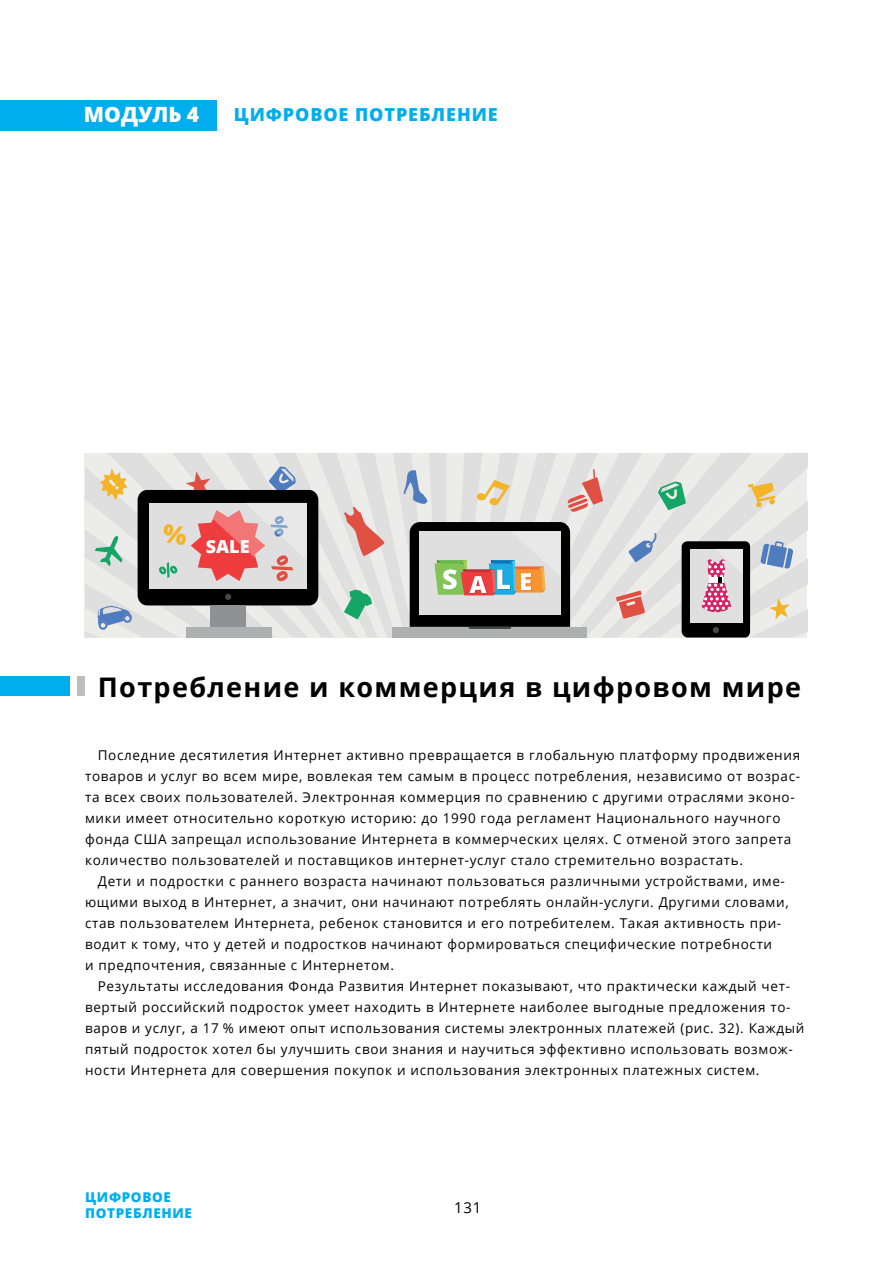
<style>
.page{position:relative;width:893px;height:1263px;background:#fff}
.page>*{position:absolute;margin:0;border:0;box-sizing:border-box;transform-origin:0 0}
.t1{font:700 27px "Open Sans";letter-spacing:.05em;color:#000}
.t2{font:800 21px "Open Sans";color:#fffdf9}
.t3{font:800 18px "Open Sans";letter-spacing:.05em;color:#00aeef}
.t4{font:800 18px "Open Sans";color:#fff}
.t5{font:15px "Open Sans";color:#000}
.t6{font:13.5px/21px "Open Sans";letter-spacing:.05em;color:#000}
.t7{font:800 13.5px/16.2px "Open Sans";letter-spacing:.05em;color:#00aeef}
</style>
<div class="page">
<div style="left:0;top:100px;width:217px;height:31px;background:#00aeef"></div>
<div style="left:0;top:676px;width:69px;height:20px;background:#00aeef"></div>
<div style="left:78px;top:676px;width:7px;height:20px;background:#bdbebf"></div>
<svg style="left:85px;top:453px;width:723px;height:184px;background:#c3bebb"></svg>
<h2 class="t2" style="left:84px;top:99px;width:117px">модуль 4</h2>
<h3 class="t3" style="left:234px;top:101px;width:265px">цифровое потребление</h3>
<h3 class="t4" style="left:206px;top:533px;width:45px">SALE</h3>
<h1 class="t1" style="left:98px;top:668px;width:705px">Потребление и коммерция в цифровом мире</h1>
<p class="t6" style="left:85px;top:744px;width:717px;text-indent:13px">Последние десятилетия Интернет активно превращается в глобальную платформу продвижения товаров и услуг во всем мире, вовлекая тем самым в процесс потребления, независимо от возрас&shy;та всех своих пользователей. Электронная коммерция по сравнению с другими отраслями эконо&shy;мики имеет относительно короткую историю: до 1990 года регламент Национального научного фонда США запрещал использование Интернета в коммерческих целях. С отменой этого запрета количество пользователей и поставщиков интернет-услуг стало стремительно возрастать.</p>
<p class="t6" style="left:85px;top:870px;width:705px;text-indent:13px">Дети и подростки с раннего возраста начинают пользоваться различными устройствами, име&shy;ющими выход в Интернет, а значит, они начинают потреблять онлайн-услуги. Другими словами, став пользователем Интернета, ребенок становится и его потребителем. Такая активность при&shy;водит к тому, что у детей и подростков начинают формироваться специфические потребности<br>и предпочтения, связанные с Интернетом.</p>
<p class="t6" style="left:85px;top:975px;width:721px;text-indent:13px">Результаты исследования Фонда Развития Интернет показывают, что практически каждый чет&shy;вертый российский подросток умеет находить в Интернете наиболее выгодные предложения то&shy;варов и услуг, а 17 % имеют опыт использования системы электронных платежей (рис. 32). Каждый пятый подросток хотел бы улучшить свои знания и научиться эффективно использовать возмож&shy;ности Интернета для совершения покупок и использования электронных платежных систем.</p>
<p class="t7" style="left:85px;top:1188px;width:109px">Цифровое потребление</p>
<p class="t5" style="left:454px;top:1197px;width:29px">131</p>
</div>
